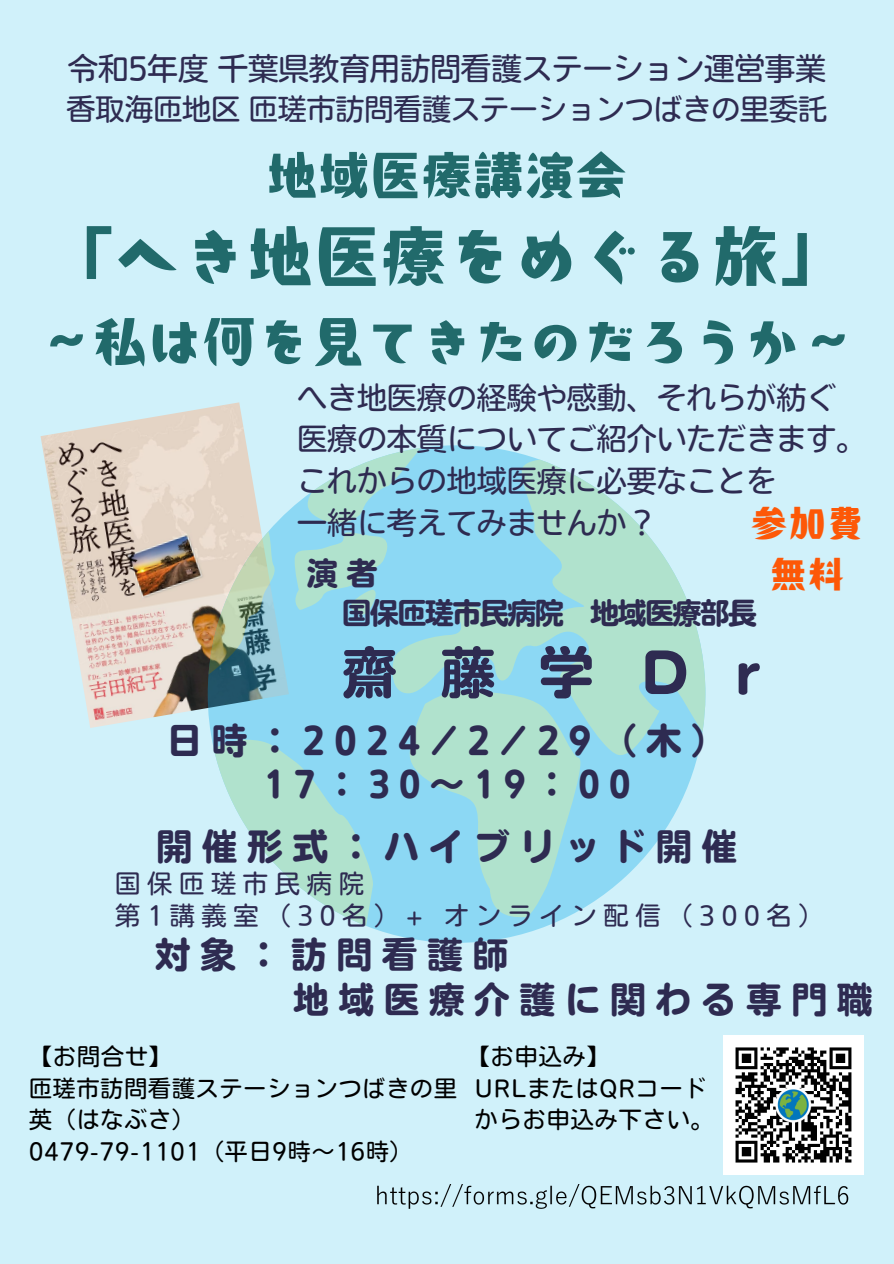
<style>
.page{position:relative;width:894px;height:1264px;background:#fff}
.page>*{position:absolute;margin:0;border:0;box-sizing:border-box;transform-origin:0 0}
.t1{font:66.45px "TT Akakane EB";color:#216a6b}
.t2{font:54.6px "Nud Motoya Maru Std W6";letter-spacing:.8em;color:#2e2b51}
.t3{font:54.45px "TT Akakane EB";color:#216a6b}
.t4{font:51.45px "TT Akakane EB";color:#216a6b}
.t5{font:36.3px/50.7px "TT Akakane EB";color:#fd5807;text-align:center}
.t6{font:35.7px "Nud Motoya Maru Std W6";letter-spacing:.27em;color:#2e2b51}
.t7{font:35.55px "Nud Motoya Maru Std W6";letter-spacing:.27em;color:#2e2b51}
.t8{font:34.2px "Nud Motoya Maru Std W6";letter-spacing:.27em;color:#2e2b51}
.t9{font:31.2px "Nud Motoya Maru Std W6";color:#2e2b51}
.t10{font:30.45px "Nud Motoya Maru Std W3";color:#2e2b51}
.t11{font:30px/41.7px "Nud Motoya Maru Std W3";color:#2e2b51}
.t12{font:29.1px "Nud Motoya Maru Std W6";letter-spacing:-.055em;color:#2e2b51}
.t13{font:28.95px "Nud Motoya Maru Std W3";color:#2e2b51}
.t14{font:25.05px "Nud Motoya Maru Std W3";letter-spacing:.27em;color:#2e2b51}
.t15{font:22.8px "Nud Motoya Maru Std W3";letter-spacing:.05em;color:#000}
.t16{font:22.65px "Nud Motoya Maru Std W3";letter-spacing:.05em;color:#000}
</style>
<div class="page">
<div style="left:0;top:0;width:893px;height:1263px;background:#d0f1fa"></div>
<img style="left:41px;top:402px;width:206px;height:326px">
<img style="left:723px;top:1035px;width:140px;height:139px">
<img style="left:377px;top:1174px;width:487px;height:35px">
<svg style="left:208px;top:445px;width:489px;height:497px;fill:#8cd8f4"></svg>
<svg style="left:407px;top:759px;width:179px;height:160px;background:#9edde0"></svg>
<svg style="left:214px;top:739px;width:161px;height:186px"></svg>
<svg style="left:391px;top:459px;width:314px;height:300px;background:#a6e0e1"></svg>
<svg style="left:290px;top:448px;width:130px;height:172px;background:#a2dfe6"></svg>
<svg style="left:208px;top:531px;width:70px;height:143px;background:#a5b8ab"></svg>
<p class="t10" style="left:68px;top:53px;width:759px">令和5年度千葉県教育用訪問看護ステーション運営事業</p>
<p class="t13" style="left:67px;top:94px;width:761px">香取海匝地区匝瑳市訪問看護ステーションつばきの里委託</p>
<p class="t4" style="left:267px;top:149px;width:361px">地域医療講演会</p>
<p class="t1" style="left:48px;top:223px;width:798px">「へき地医療をめぐる旅」</p>
<p class="t3" style="left:39px;top:314px;width:795px">～私は何を見てきたのだろうか～</p>
<p class="t11" style="left:297px;top:376px;width:570px">へき地医療の経験や感動、それらが紡ぐ医療の本質についてご紹介いただきます。これからの地域医療に必要なことを<br>一緒に考えてみませんか？</p>
<p class="t5" style="left:750px;top:498px;width:114px">参加費無料</p>
<p class="t9" style="left:307px;top:557px;width:72px">演者</p>
<p class="t12" style="left:342px;top:598px;width:414px">国保匝瑳市民病院 地域医療部長</p>
<h2 class="t2" style="left:342px;top:645px;width:419px">齋藤学Ｄr</h2>
<p class="t7" style="left:166px;top:722px;width:562px">日時：2024/2/29（木）</p>
<p class="t8" style="left:263px;top:766px;width:368px">17：30～19：00</p>
<p class="t6" style="left:156px;top:828px;width:582px">開催形式：ハイブリッド開催</p>
<h3 class="t14" style="left:115px;top:871px;width:250px">国保匝瑳市民病院</h3>
<h2 class="t14" style="left:115px;top:902px;width:710px">第1講義室（30名）+ オンライン配信（300名）</h2>
<h2 class="t7" style="left:155px;top:936px;width:354px">対象：訪問看護師</h2>
<p class="t7" style="left:293px;top:981px;width:580px">地域医療介護に関わる専門職</p>
<p class="t15" style="left:29px;top:1045px;width:144px">【お問合せ】</p>
<p class="t16" style="left:29px;top:1076px;width:428px">匝瑳市訪問看護ステーションつばきの里</p>
<p class="t16" style="left:29px;top:1108px;width:167px">英（はなぶさ）</p>
<p class="t16" style="left:29px;top:1139px;width:385px">0479-79-1101（平日 9時～16時）</p>
<p class="t15" style="left:466px;top:1045px;width:144px">【お申込み】</p>
<p class="t15" style="left:475px;top:1076px;width:233px">URLまたはQRコード</p>
<p class="t15" style="left:475px;top:1108px;width:240px">からお申込み下さい。</p>
</div>
